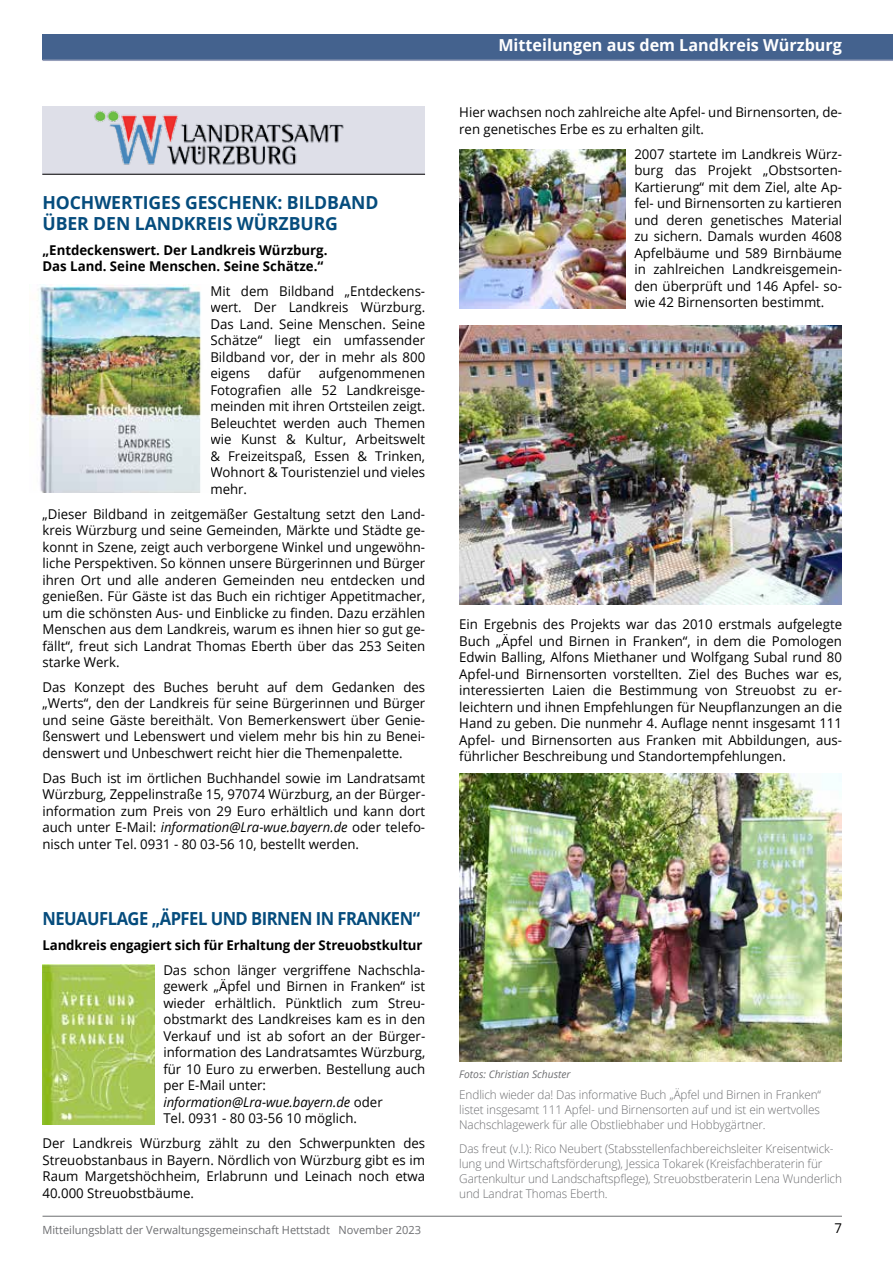
<style>
.page{position:relative;width:893px;height:1263px;background:#fff}
.page>*{position:absolute;margin:0;border:0;box-sizing:border-box;transform-origin:0 0}
.t1{font:700 18px/21px "Open Sans";letter-spacing:-.005em;color:#054c7d}
.t2{font:700 18px "Open Sans";letter-spacing:-.03em;color:#054c7d;scale:.92 1}
.t3{font:700 16.5px "Open Sans";color:#fff}
.t4{font:13.5px/16.5px "Open Sans";color:#000;text-align:justify}
.t5{font:700 13.5px/16.5px "Open Sans";color:#000}
.t6{font:300 12px/15px "Open Sans";letter-spacing:-.01em;color:#6d6e71;text-align:justify}
.t7{font:11.25px "Open Sans";color:#6d6e71}
.t8{font:italic 10.5px "Open Sans";color:#6d6e71}
.s1{font-style:italic}
</style>
<div class="page">
<hr style="left:43px;top:1216px;width:799px;height:1px;background:#6d6e71">
<div style="left:43px;top:34px;width:850px;height:26px;background:#44628e"></div>
<hr style="left:43px;top:60px;width:850px;height:1px;background:#959eba">
<img style="left:37px;top:285px;width:164px;height:208px">
<div style="left:42px;top:106px;width:383px;height:68px;background:#dedfe8"></div>
<hr style="left:42px;top:174px;width:383px;height:1px;background:#000">
<img style="left:94px;top:110px;width:250px;height:55px">
<img style="left:459px;top:774px;width:383px;height:287px">
<img style="left:459px;top:150px;width:167px;height:158px">
<img style="left:459px;top:325px;width:383px;height:279px">
<img style="left:43px;top:964px;width:112px;height:160px">
<h1 class="t1" style="left:42px;top:191px;width:337px">HOCHWERTIGES GESCHENK: BILDBAND<br>ÜBER DEN LANDKREIS WÜRZBURG</h1>
<p class="t5" style="left:42px;top:241px;width:287px">„Entdeckenswert. Der Landkreis Würzburg.<br>Das Land. Seine Menschen. Seine Schätze.“</p>
<p class="t4" style="left:210px;top:282px;width:216px">Mit dem Bildband „Entdeckens&shy;wert. Der Landkreis Würzburg.<br>Das Land. Seine Menschen. Seine Schätze“ liegt ein umfassender Bildband vor, der in mehr als 800 eigens</p>
<p class="t4" style="left:210px;top:365px;width:216px;text-indent:108px">aufgenommenen Fotografien alle 52 Landkreisge&shy;meinden mit ihren Ortsteilen zeigt.<br>Beleuchtet werden auch Themen wie Kunst &amp; Kultur, Arbeitswelt &amp; Freizeitspaß, Essen &amp; Trinken, Wohnort &amp; Touristenziel und vieles mehr.</p>
<p class="t4" style="left:42px;top:505px;width:384px">„Dieser Bildband in zeitgemäßer Gestaltung setzt den Land&shy;kreis Würzburg und seine Gemeinden, Märkte und Städte ge&shy;konnt in Szene, zeigt auch verborgene Winkel und ungewöhn&shy;liche Perspektiven. So können unsere Bürgerinnen und Bürger ihren Ort und alle anderen Gemeinden neu entdecken und genießen. Für Gäste ist das Buch ein richtiger Appetitmacher, um die schönsten Aus- und Einblicke zu finden. Dazu erzählen Menschen aus dem Landkreis, warum es ihnen hier so gut ge&shy;fällt“, freut sich Landrat Thomas Eberth über das 253 Seiten starke Werk.</p>
<p class="t4" style="left:42px;top:678px;width:384px">Das Konzept des Buches beruht auf dem Gedanken des „Werts“, den der Landkreis für seine Bürgerinnen und Bürger und seine Gäste bereithält. Von Bemerkenswert über Genie&shy;ßenswert und Lebenswert und vielem mehr bis hin zu Benei&shy;denswert und Unbeschwert reicht hier die Themenpalette.</p>
<p class="t4" style="left:42px;top:769px;width:384px">Das Buch ist im örtlichen Buchhandel sowie im Landratsamt Würzburg, Zeppelinstraße 15, 97074 Würzburg, an der Bürger&shy;information zum Preis von 29 Euro erhältlich und kann dort auch unter E-Mail: <span class="s1">information@Lra-wue.bayern.de</span> oder telefo&shy;nisch unter Tel. 0931 - 80 03-56 10, bestellt werden.</p>
<p class="t4" style="left:268px;top:365px;width:35px">dafür</p>
<h1 class="t2" style="left:43px;top:906px;width:412px">NEUAUFLAGE „ÄPFEL UND BIRNEN IN FRANKEN“</h1>
<p class="t5" style="left:43px;top:936px;width:381px">Landkreis engagiert sich für Erhaltung der Streuobstkultur</p>
<p class="t4" style="left:163px;top:961px;width:263px;text-align:left">Das schon länger vergriffene Nachschla&shy;gewerk „Äpfel und Birnen in Franken“ ist wieder erhältlich. Pünktlich zum Streu&shy;obstmarkt des Landkreises kam es in den Verkauf und ist ab sofort an der Bürger&shy;information des Landratsamtes Würzburg, für 10 Euro zu erwerben. Bestellung auch per E-Mail unter: <span class="s1">information@Lra-wue.bayern.de</span> oder<br>Tel. 0931 - 80 03-56 10 möglich.</p>
<p class="t4" style="left:43px;top:1135px;width:384px">Der Landkreis Würzburg zählt zu den Schwerpunkten des Streuobstanbaus in Bayern. Nördlich von Würzburg gibt es im Raum Margetshöchheim, Erlabrunn und Leinach noch etwa 40.000 Streuobstbäume.</p>
<p class="t3" style="left:498px;top:33px;width:345px">Mitteilungen aus dem Landkreis Würzburg</p>
<p class="t4" style="left:459px;top:104px;width:384px">Hier wachsen noch zahlreiche alte Apfel- und Birnensorten, de&shy;ren genetisches Erbe es zu erhalten gilt.</p>
<p class="t4" style="left:634px;top:145px;width:209px">2007 startete im Landkreis Würz&shy;burg das Projekt „Obstsorten-Kartierung“ mit dem Ziel, alte Ap&shy;fel- und Birnensorten zu kartieren und deren genetisches Material zu sichern. Damals wurden 4608<br>Apfelbäume und 589 Birnbäume in zahlreichen Landkreisgemein&shy;den überprüft und 146 Apfel- so&shy;wie 42 Birnensorten bestimmt.</p>
<p class="t4" style="left:459px;top:616px;width:384px">Ein Ergebnis des Projekts war das 2010 erstmals aufgelegte Buch „Äpfel und Birnen in Franken“, in dem die Pomologen Edwin Balling, Alfons Miethaner und Wolfgang Subal rund 80<br>Apfel-und Birnensorten vorstellten. Ziel des Buches war es, interessierten Laien die Bestimmung von Streuobst zu er&shy;leichtern und ihnen Empfehlungen für Neupflanzungen an die Hand zu geben. Die nunmehr 4. Auflage nennt insgesamt 111<br>Apfel- und Birnensorten aus Franken mit Abbildungen, aus&shy;führlicher Beschreibung und Standortempfehlungen.</p>
<p class="t8" style="left:459px;top:1067px;width:113px">Fotos: Christian Schuster</p>
<p class="t6" style="left:459px;top:1087px;width:363px">Endlich wieder da! Das informative Buch „Äpfel und Birnen in Franken“ listet insgesamt 111 Apfel- und Birnensorten auf und ist ein wertvolles Nachschlagewerk für alle Obstliebhaber und Hobbygärtner.</p>
<p class="t6" style="left:459px;top:1141px;width:384px;text-align:left">Das freut (v.l.): Rico Neubert (Stabsstellenfachbereichsleiter Kreisentwick&shy;lung und Wirtschaftsförderung), Jessica Tokarek (Kreisfachberaterin für Gartenkultur und Landschaftspflege), Streuobstberaterin Lena Wunderlich und Landrat Thomas Eberth.</p>
<p class="t7" style="left:43px;top:1222px;width:380px">Mitteilungsblatt der Verwaltungsgemeinschaft Hettstadt November 2023</p>
<p class="t4" style="left:834px;top:1219px;width:9px">7</p>
</div>
